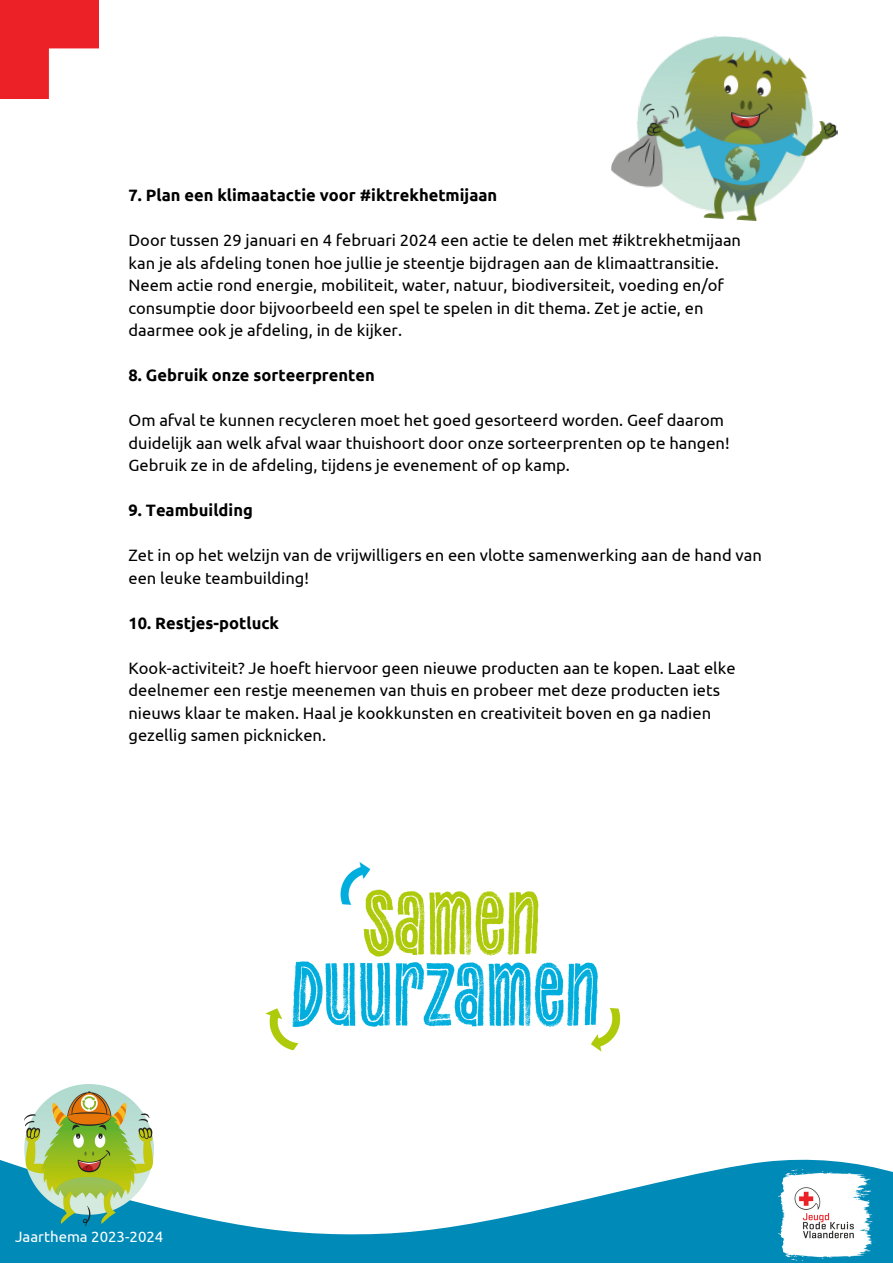
<style>
.page{position:relative;width:893px;height:1264px;background:#fff}
.page>*{position:absolute;margin:0;border:0;box-sizing:border-box;transform-origin:0 0}
.t1{font:16.5px/22.5px "Ubuntu";color:#000}
.t2{font:700 16.5px "Ubuntu";color:#000}
.t3{font:15px "Ubuntu";color:#fff}
</style>
<div class="page">
<img style="left:0;top:0;width:99px;height:99px">
<svg style="left:0;top:1155px;width:892px;height:107px;fill:#008ab7"></svg>
<img style="left:778px;top:1167px;width:95px;height:95px">
<img style="left:265px;top:862px;width:356px;height:190px">
<img style="left:611px;top:36px;width:227px;height:185px">
<img style="left:25px;top:1084px;width:129px;height:141px">
<p class="t2" style="left:128px;top:186px;width:370px">7. Plan een klimaatactie voor #iktrekhetmijaan</p>
<p class="t1" style="left:128px;top:229px;width:614px">Door tussen 29 januari en 4 februari 2024 een actie te delen met #iktrekhetmijaan kan je als afdeling tonen hoe jullie je steentje bijdragen aan de klimaattransitie.<br>Neem actie rond energie, mobiliteit, water, natuur, biodiversiteit, voeding en/of consumptie door bijvoorbeeld een spel te spelen in dit thema. Zet je actie, en daarmee ook je afdeling, in de kijker.</p>
<p class="t2" style="left:128px;top:366px;width:248px">8. Gebruik onze sorteerprenten</p>
<p class="t1" style="left:128px;top:409px;width:602px">Om afval te kunnen recycleren moet het goed gesorteerd worden. Geef daarom duidelijk aan welk afval waar thuishoort door onze sorteerprenten op te hangen!<br>Gebruik ze in de afdeling, tijdens je evenement of op kamp.</p>
<p class="t2" style="left:128px;top:501px;width:126px">9. Teambuilding</p>
<p class="t1" style="left:128px;top:544px;width:634px">Zet in op het welzijn van de vrijwilligers en een vlotte samenwerking aan de hand van een leuke teambuilding!</p>
<p class="t2" style="left:128px;top:613px;width:152px">10. Restjes-potluck</p>
<p class="t1" style="left:128px;top:656px;width:608px">Kook-activiteit? Je hoeft hiervoor geen nieuwe producten aan te kopen. Laat elke deelnemer een restje meenemen van thuis en probeer met deze producten iets nieuws klaar te maken. Haal je kookkunsten en creativiteit boven en ga nadien gezellig samen picknicken.</p>
<p class="t3" style="left:15px;top:1227px;width:150px">Jaarthema 2023-2024</p>
</div>
